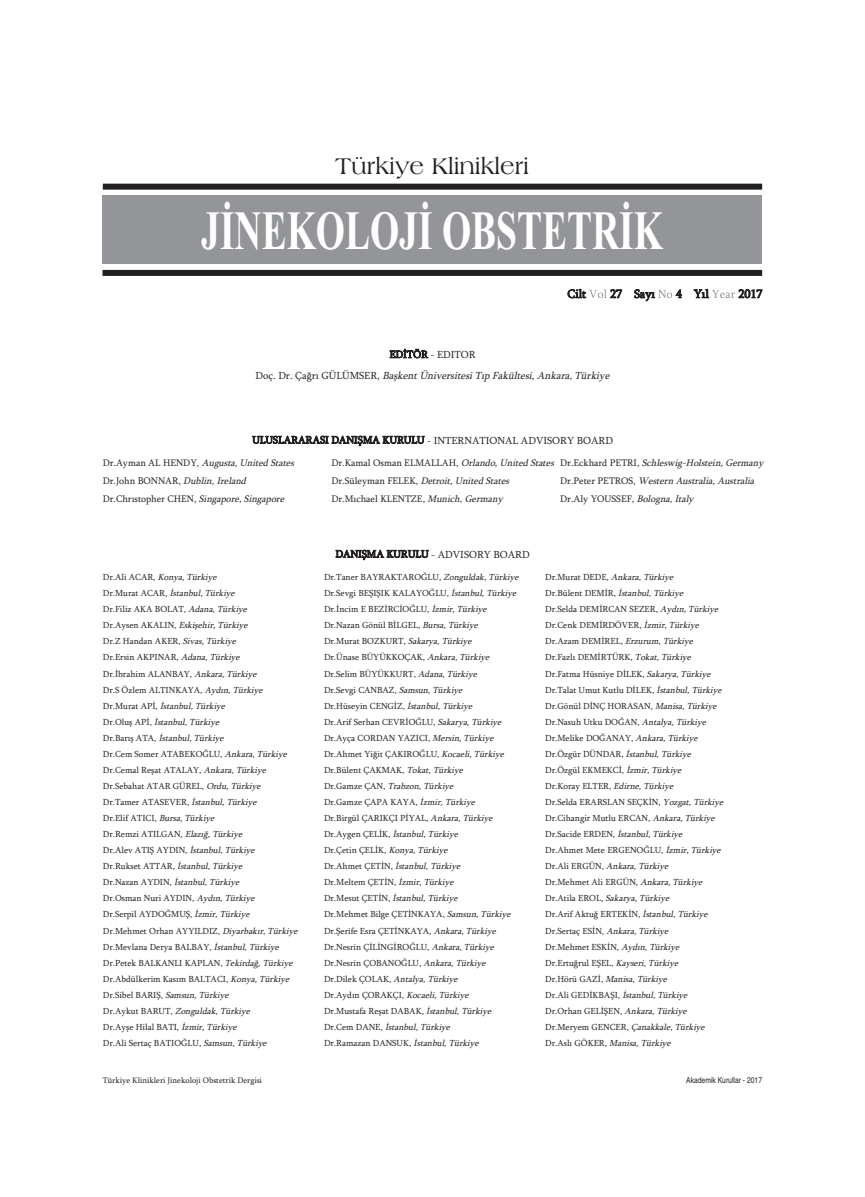
<style>
.page{position:relative;width:865px;height:1197px;background:#fff}
.page>*{position:absolute;margin:0;border:0;box-sizing:border-box;transform-origin:0 0}
.t1{font:700 55.35px "Times New Roman";color:#fff;scale:.68 1}
.t2{font:24px "Americana BT Roman";color:#231f20}
.t3{font:12px "Sylfaen";color:#231f20}
.t4{font:italic 10.5px/21.3px "Sylfaen";color:#231f20;text-align:center}
.t5{font:10.5px "Sylfaen";color:#231f20}
.t6{font:italic 9.75px/18px "Sylfaen";color:#231f20}
.t7{font:9px/16px "Sylfaen";color:#231f20}
.t8{font:8.25px "Sylfaen";color:#231f20}
.t9{font:condensed 8.25px "Helvetica";color:#231f20}
.s1{font-style:normal}
.s2{font-style:italic}
</style>
<div class="page">
<div style="left:102px;top:195px;width:660px;height:68px;background:#939598"></div>
<div style="left:103px;top:184px;width:659px;height:6px;background:#231f20"></div>
<div style="left:102px;top:270px;width:660px;height:6px;background:#231f20"></div>
<svg style="left:589px;top:289px;width:18px;height:9px"></svg>
<svg style="left:658px;top:290px;width:14px;height:8px"></svg>
<svg style="left:712px;top:290px;width:23px;height:8px"></svg>
<h2 class="t2" style="left:335px;top:152px;width:195px">Türkiye Klinikleri</h2>
<h1 class="t1" style="left:201px;top:198px;width:680px">JİNEKOLOJİ OBSTETRİK</h1>
<h3 class="t3" style="left:567px;top:286px;width:20px">Cilt</h3>
<h3 class="t3" style="left:610px;top:286px;width:46px">27 Sayı</h3>
<h3 class="t3" style="left:676px;top:286px;width:35px">4 Yıl</h3>
<h3 class="t3" style="left:738px;top:286px;width:25px">2017</h3>
<p class="t4" style="left:255px;top:344px;width:358px"><span class="s1">EDİTÖR - EDITOR<br>D o ç . D r . Ç a ğ r ı G Ü L Ü M S E R</span> , Başkent Üniversitesi Tıp Fakültesi, Ankara, Türkiye</p>
<p class="t5" style="left:252px;top:434px;width:362px">ULUSLARARASI DANIŞMA KURULU - INTERNATIONAL ADVISORY BOARD</p>
<p class="t6" style="left:103px;top:453px;width:195px"><span class="s1">Dr.Ayman AL HENDY,</span> Augusta,UnitedStates<br><span class="s1">Dr.John BONNAR,</span> Dublin,Ireland<br><span class="s1">Dr.Chrıstopher CHEN,</span> Singapore,Singapore</p>
<p class="t6" style="left:331px;top:453px;width:436px"><span class="s1">D r . K a m a l O s m a n E L M A L L A H ,</span> Orlando, United States <span class="s1">D r . E c k h a r d P E T R I ,</span> Schleswig-Holstein, Germany<br><span class="s1">Dr.Süleyman FELEK,</span> Detroit,UnitedStates<br><span class="s1">Dr.Mıchael KLENTZE,</span> Munich,Germany</p>
<p class="t6" style="left:560px;top:471px;width:198px"><span class="s1">D r . P e t e r P E T R O S ,</span> Western Australia, Australia<br><span class="s1">Dr.Aly YOUSSEF,</span> Bologna,Italy</p>
<p class="t5" style="left:335px;top:548px;width:196px">DANIŞMA KURULU - ADVISORY BOARD</p>
<p class="t7" style="left:103px;top:569px;width:199px">Dr.Ali ACAR, <span class="s2">Konya,Türkiye<br></span>Dr.Murat ACAR, <span class="s2">İstanbul, Türkiye<br></span>Dr.Filiz AKA BOLAT, <span class="s2">Adana,Türkiye<br></span>Dr.Aysen AKALIN, <span class="s2">Eskişehir,Türkiye<br></span>Dr.Z Handan AKER, <span class="s2">Sivas,Türkiye<br></span>Dr.Ersin AKPINAR, <span class="s2">Adana,Türkiye<br></span>Dr.İbrahim ALANBAY, <span class="s2">Ankara,Türkiye<br></span>Dr.S Özlem ALTINKAYA, <span class="s2">Aydın,Türkiye<br></span>D r . M u r a t A P İ , <span class="s2">İstanbul, Türkiye<br></span>D r . O l u ş A P İ , <span class="s2">İstanbul, Türkiye<br></span>D r . B a r ı ş A T A , <span class="s2">İstanbul, Türkiye<br></span>Dr.Cem Somer ATABEKOĞLU, <span class="s2">Ankara,Türkiye </span>Dr.Cemal Reşat ATALAY, <span class="s2">Ankara,Türkiye </span>Dr.Sebahat ATAR GÜREL, <span class="s2">Ordu,Türkiye </span>Dr.Tamer ATASEVER, <span class="s2">İstanbul,Türkiye<br></span>Dr.Elif ATICI, <span class="s2">Bursa,Türkiye<br></span>Dr.Remzi ATILGAN, <span class="s2">Elazığ,Türkiye<br></span>Dr.Alev ATIŞ AYDIN, <span class="s2">İstanbul,Türkiye<br></span>Dr.Rukset ATTAR, <span class="s2">İstanbul,Türkiye<br></span>Dr.Nazan AYDIN, <span class="s2">İstanbul,Türkiye<br></span>Dr.Osman Nuri AYDIN, <span class="s2">Aydın,Türkiye<br></span>Dr.Serpil AYDOĞMUŞ, <span class="s2">İzmir,Türkiye<br></span>Dr.Mehmet Orhan AYYILDIZ, <span class="s2">Diyarbakır,Türkiye </span>Dr.Mevlana Derya BALBAY, <span class="s2">İstanbul,Türkiye </span>Dr.Petek BALKANLI KAPLAN, <span class="s2">Tekirdağ,Türkiye </span>Dr.Abdülkerim Kasım BALTACI, <span class="s2">Konya,Türkiye </span>Dr.Sibel BARIŞ, <span class="s2">Samsun,Türkiye<br></span>Dr.Aykut BARUT, <span class="s2">Zonguldak, Türkiye<br></span>Dr.Ayşe Hilal BATI, <span class="s2">İzmir,Türkiye<br></span>Dr.Ali Sertaç BATIOĞLU, <span class="s2">Samsun,Türkiye</span></p>
<p class="t7" style="left:324px;top:569px;width:198px">Dr.Taner BAYRAKTAROĞLU, <span class="s2">Zonguldak,Türkiye </span>Dr.Sevgi BEŞIŞIK KALAYOĞLU, <span class="s2">İstanbul,Türkiye </span>Dr.İncim E BEZİRCİOĞLU, <span class="s2">İzmir,Türkiye </span>Dr.Nazan Gönül BİLGEL, <span class="s2">Bursa,Türkiye<br></span>Dr.Murat BOZKURT, <span class="s2">Sakarya,Türkiye<br></span>Dr.Ünase BÜYÜKKOÇAK, <span class="s2">Ankara,Türkiye </span>Dr.Selim BÜYÜKKURT, <span class="s2">Adana,Türkiye<br></span>Dr.Sevgi CANBAZ, <span class="s2">Samsun,Türkiye<br></span>Dr.Hüseyin CENGİZ, <span class="s2">İstanbul,Türkiye<br></span>Dr.Arif Serhan CEVRİOĞLU, <span class="s2">Sakarya,Türkiye </span>Dr.Ayça CORDAN YAZICI, <span class="s2">Mersin,Türkiye </span>Dr.Ahmet Yiğit ÇAKIROĞLU, <span class="s2">Kocaeli,Türkiye </span>Dr.Bülent ÇAKMAK, <span class="s2">Tokat,Türkiye<br></span>Dr.Gamze ÇAN, <span class="s2">Trabzon, Türkiye<br></span>Dr.Gamze ÇAPA KAYA, <span class="s2">İzmir,Türkiye<br></span>Dr.Birgül ÇARIKÇI PİYAL, <span class="s2">Ankara,Türkiye </span>Dr.Aygen ÇELİK, <span class="s2">İstanbul,Türkiye<br></span>Dr.Çetin ÇELİK, <span class="s2">Konya,Türkiye<br></span>Dr.Ahmet ÇETİN, <span class="s2">İstanbul,Türkiye<br></span>Dr.Meltem ÇETİN, <span class="s2">İzmir,Türkiye<br></span>Dr.Mesut ÇETİN, <span class="s2">İstanbul,Türkiye<br></span>Dr.Mehmet Bilge ÇETİNKAYA, <span class="s2">Samsun,Türkiye </span>Dr.Şerife Esra ÇETİNKAYA, <span class="s2">Ankara,Türkiye </span>Dr.Nesrin ÇİLİNGİROĞLU, <span class="s2">Ankara,Türkiye </span>Dr.Nesrin ÇOBANOĞLU, <span class="s2">Ankara,Türkiye </span>Dr.Dilek ÇOLAK, <span class="s2">Antalya,Türkiye<br></span>Dr.Aydın ÇORAKÇI, <span class="s2">Kocaeli,Türkiye<br></span>Dr.Mustafa Reşat DABAK, <span class="s2">İstanbul,Türkiye<br></span>D r . C e m D A N E , <span class="s2">İstanbul, Türkiye<br></span>Dr.Ramazan DANSUK, <span class="s2">İstanbul,Türkiye</span></p>
<p class="t7" style="left:545px;top:569px;width:182px">Dr.Murat DEDE, <span class="s2">Ankara,Türkiye<br></span>Dr.Bülent DEMİR, <span class="s2">İstanbul,Türkiye<br></span>Dr.Selda DEMİRCAN SEZER, <span class="s2">Aydın,Türkiye </span>Dr.Cenk DEMİRDÖVER, <span class="s2">İzmir,Türkiye </span>Dr.Azam DEMİREL, <span class="s2">Erzurum,Türkiye </span>Dr.Fazlı DEMİRTÜRK, <span class="s2">Tokat,Türkiye </span>Dr.Fatma Hüsniye DİLEK, <span class="s2">Sakarya,Türkiye </span>Dr.Talat Umut Kutlu DİLEK, <span class="s2">İstanbul,Türkiye </span>Dr.Gönül DİNÇ HORASAN, <span class="s2">Manisa,Türkiye </span>Dr.Nasuh Utku DOĞAN, <span class="s2">Antalya,Türkiye </span>Dr.Melike DOĞANAY, <span class="s2">Ankara,Türkiye </span>Dr.Özgür DÜNDAR, <span class="s2">İstanbul,Türkiye </span>Dr.Özgül EKMEKCİ, <span class="s2">İzmir,Türkiye<br></span>Dr.Koray ELTER, <span class="s2">Edirne,Türkiye<br></span>Dr.Selda ERARSLAN SEÇKİN, <span class="s2">Yozgat,Türkiye </span>Dr.Cihangir Mutlu ERCAN, <span class="s2">Ankara,Türkiye </span>Dr.Sacide ERDEN, <span class="s2">İstanbul,Türkiye<br></span>Dr.Ahmet Mete ERGENOĞLU, <span class="s2">İzmir,Türkiye </span>Dr.Ali ERGÜN, <span class="s2">Ankara,Türkiye<br></span>Dr.Mehmet Ali ERGÜN, <span class="s2">Ankara,Türkiye </span>Dr.Atila EROL, <span class="s2">Sakarya,Türkiye<br></span>Dr.Arif Aktuğ ERTEKİN, <span class="s2">İstanbul,Türkiye </span>Dr.Sertaç ESİN, <span class="s2">Ankara,Türkiye<br></span>Dr.Mehmet ESKİN, <span class="s2">Aydın,Türkiye </span>Dr.Ertuğrul EŞEL, <span class="s2">Kayseri,Türkiye<br></span>Dr.Hörü GAZİ, <span class="s2">Manisa,Türkiye<br></span>Dr.Ali GEDİKBAŞI, <span class="s2">İstanbul,Türkiye </span>Dr.Orhan GELİŞEN, <span class="s2">Ankara,Türkiye </span>Dr.Meryem GENCER, <span class="s2">Çanakkale,Türkiye </span>Dr.Aslı GÖKER, <span class="s2">Manisa,Türkiye</span></p>
<p class="t8" style="left:103px;top:1075px;width:161px">Türkiye Klinikleri Jinekoloji Obstetrik Dergisi</p>
<p class="t9" style="left:686px;top:1075px;width:77px">Akademik Kurullar - 2017</p>
</div>
